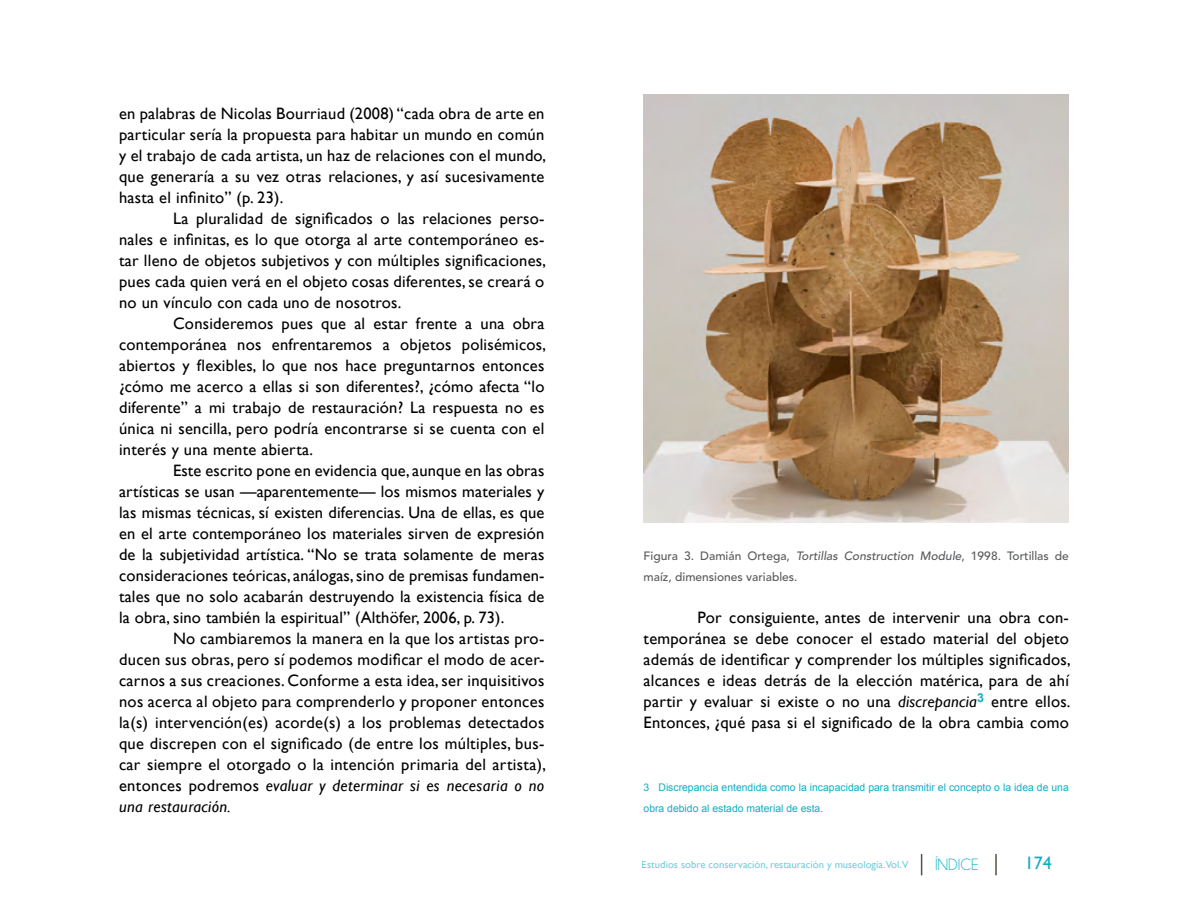
<style>
.page{position:relative;width:1188px;height:918px;background:#fff}
.page>*{position:absolute;margin:0;border:0;box-sizing:border-box;transform-origin:0 0}
.t1{font:18px "Gill Sans";color:#10aec4}
.t2{font:16.5px/21px "Gill Sans";letter-spacing:.015em;color:#000;text-align:justify}
.t3{font:16.5px "Champagne&Limousines";color:#10aec4}
.t4{font:500 12px/21px "Avenir LT Std";color:#58595b}
.t5{font:10.5px/21px "Arial";color:#10aec4}
.t6{font:10.5px "Gill Sans";color:#10aec4}
.s1{font-style:italic}
</style>
<div class="page">
<hr style="left:995px;top:854px;width:2px;height:21px;background:#575146">
<svg style="left:921px;top:854px;width:1px;height:21px"></svg>
<img style="left:644px;top:95px;width:425px;height:428px">
<p class="t2" style="left:119px;top:103px;width:429px">en palabras de Nicolas Bourriaud (2008) “cada obra de arte en particular sería la propuesta para habitar un mundo en común y el trabajo de cada artista, un haz de relaciones con el mundo, que generaría a su vez otras relaciones, y así sucesivamente hasta el infinito” (p. 23).</p>
<p class="t2" style="left:119px;top:208px;width:428px;text-indent:54px">La pluralidad de significados o las relaciones perso&shy;nales e infinitas, es lo que otorga al arte contemporáneo es&shy;tar lleno de objetos subjetivos y con múltiples significaciones, pues cada quien verá en el objeto cosas diferentes, se creará o no un vínculo con cada uno de nosotros.</p>
<p class="t2" style="left:119px;top:313px;width:429px;text-indent:54px">Consideremos pues que al estar frente a una obra contemporánea nos enfrentaremos a objetos polisémicos, abiertos y flexibles, lo que nos hace preguntarnos entonces ¿cómo me acerco a ellas si son diferentes?, ¿cómo afecta “lo diferente” a mi trabajo de restauración? La respuesta no es única ni sencilla, pero podría encontrarse si se cuenta con el interés y una mente abierta.</p>
<p class="t2" style="left:119px;top:460px;width:427px;text-indent:54px">Este escrito pone en evidencia que, aunque en las obras artísticas se usan —aparentemente— los mismos materiales y las mismas técnicas, sí existen diferencias. Una de ellas, es que en el arte contemporáneo los materiales sirven de expresión de la subjetividad artística. “No se trata solamente de meras consideraciones teóricas, análogas, sino de premisas fundamen&shy;tales que no solo acabarán destruyendo la existencia física de la obra, sino también la espiritual” (Althöfer, 2006, p. 73).</p>
<p class="t2" style="left:119px;top:628px;width:428px;text-indent:54px">No cambiaremos la manera en la que los artistas pro&shy;ducen sus obras, pero sí podemos modificar el modo de acer&shy;carnos a sus creaciones. Conforme a esta idea, ser inquisitivos nos acerca al objeto para comprenderlo y proponer entonces la(s) intervención(es) acorde(s) a los problemas detectados que discrepen con el significado (de entre los múltiples, bus&shy;car siempre el otorgado o la intención primaria del artista), entonces podremos <span class="s1">evaluar y determinar si es necesaria o no una restauración.</span></p>
<p class="t4" style="left:644px;top:546px;width:427px">Figura 3. Damián Ortega, <span class="s1">Tortillas Construction Module</span>, 1998. Tortillas de maíz, dimensiones variables.</p>
<p class="t2" style="left:644px;top:607px;width:429px;text-indent:54px">Por consiguiente, antes de intervenir una obra con&shy;temporánea se debe conocer el estado material del objeto además de identificar y comprender los múltiples significados, alcances e ideas detrás de la elección matérica, para de ahí partir y evaluar si existe o no una <span class="s1">discrepancia</span><sup>3</sup> entre ellos.<br>Entonces, ¿qué pasa si el significado de la obra cambia como</p>
<p class="t5" style="left:644px;top:777px;width:427px">3 Discrepancia entendida como la incapacidad para transmitir el concepto o la idea de una obra debido al estado material de esta.</p>
<p class="t6" style="left:642px;top:859px;width:268px">Estudios sobre conservación, restauración y museología.Vol.V</p>
<p class="t3" style="left:935px;top:856px;width:45px">ÍNDICE</p>
<p class="t1" style="left:1025px;top:853px;width:28px">174</p>
</div>
